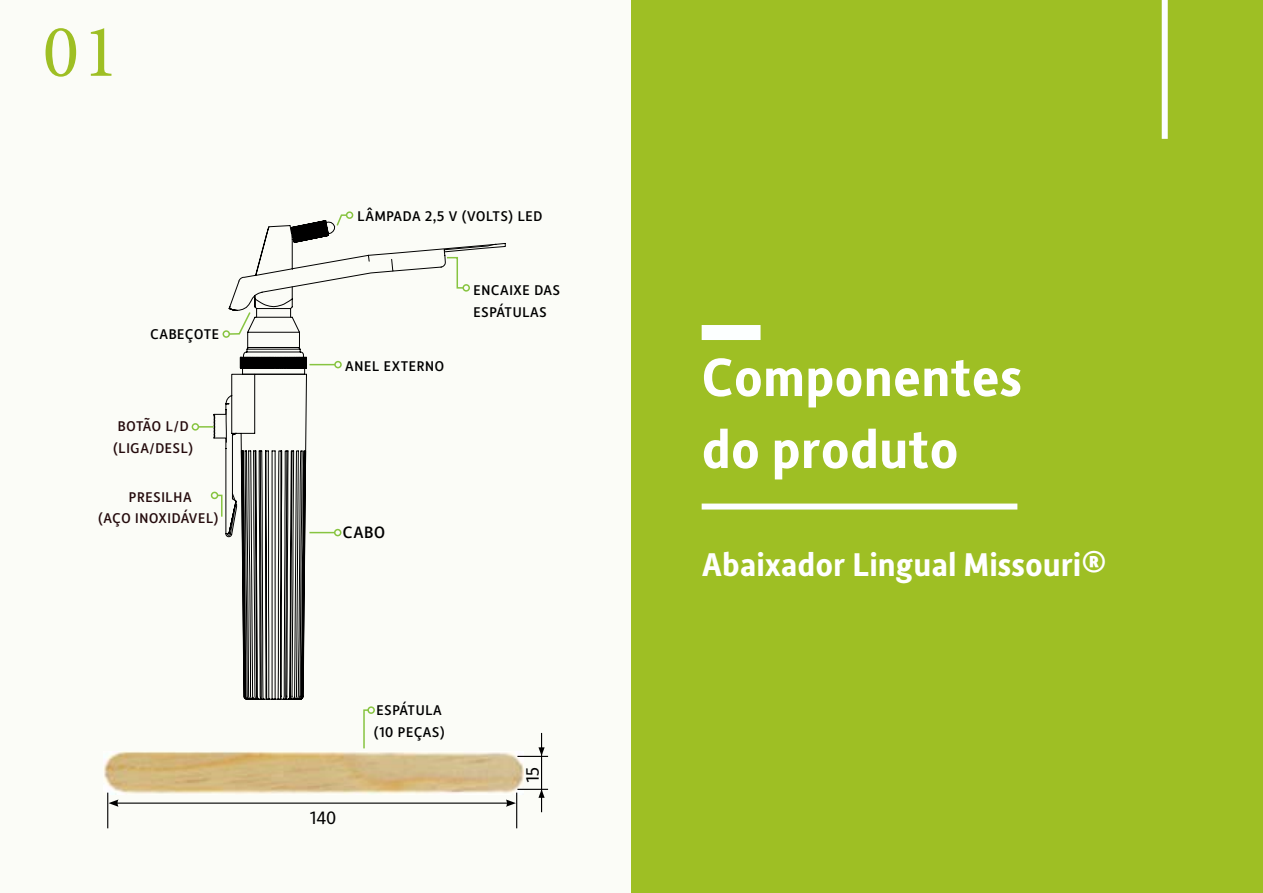
<style>
.page{position:relative;width:1263px;height:893px;background:#fff}
.page>*{position:absolute;margin:0;border:0;box-sizing:border-box;transform-origin:0 0}
.t1{font:75px "Minion Pro";color:#9ebf24}
.t2{font:700 54px/72px "Alber New";color:#fff}
.t3{font:700 33px "Alber New";color:#fff}
.t4{font:21px "Alber New";color:#000}
.t5{font:18px/21.6px "Alber New";color:#000}
.t6{font:18px/21.6px "Alber New";color:#250b0d}
.s1{font-size:36px}
</style>
<div class="page">
<div style="left:0;top:0;width:631px;height:893px;background:#fbfcf7"></div>
<div style="left:631px;top:0;width:632px;height:893px;background:#9ebf24"></div>
<div style="left:702px;top:325px;width:58px;height:15px;background:#fcffff"></div>
<div style="left:702px;top:504px;width:315px;height:6px;background:#fcffff"></div>
<div style="left:1162px;top:0;width:6px;height:139px;background:#fcffff"></div>
<div style="left:192px;top:423px;width:7px;height:8px;border:2px solid #87c440;border-radius:50%"></div>
<img style="left:103px;top:751px;width:420px;height:43px">
<hr style="left:107px;top:793px;width:1px;height:35px;background:#000">
<hr style="left:516px;top:793px;width:1px;height:35px;background:#000">
<hr style="left:116px;top:802px;width:392px;height:2px;background:#000">
<svg style="left:506px;top:799px;width:10px;height:8px"></svg>
<svg style="left:108px;top:799px;width:10px;height:8px"></svg>
<hr style="left:517px;top:789px;width:31px;height:1px;background:#000">
<hr style="left:517px;top:756px;width:31px;height:1px;background:#000">
<hr style="left:541px;top:753px;width:1px;height:43px;background:#000">
<svg style="left:538px;top:789px;width:7px;height:23px"></svg>
<svg style="left:538px;top:733px;width:7px;height:23px"></svg>
<svg style="left:363px;top:709px;width:4px;height:40px"></svg>
<div style="left:367px;top:706px;width:8px;height:8px;border:2px solid #87c440;border-radius:50%"></div>
<svg style="left:198px;top:214px;width:299px;height:486px"></svg>
<div style="left:346px;top:211px;width:7px;height:8px;border:2px solid #87c440;border-radius:50%"></div>
<h1 class="t1" style="left:43px;top:2px;width:77px">01</h1>
<p class="t5" style="left:150px;top:321px;width:71px">CABEÇOTE</p>
<p class="t6" style="left:113px;top:414px;width:82px">Botão l/d (liga/desl)</p>
<p class="t6" style="left:98px;top:484px;width:122px;text-align:center">Presilha<br>(aço inoxidável)</p>
<p class="t5" style="left:357px;top:204px;width:39px">LÂMPADA</p>
<p class="t5" style="left:425px;top:204px;width:119px">2,5 v (volts) led</p>
<p class="t5" style="left:345px;top:353px;width:90px">AN EL EXTERNO</p>
<p class="t5" style="left:473px;top:278px;width:89px">encaixe das espátulas</p>
<p class="t4" style="left:343px;top:517px;width:44px">cabo</p>
<p class="t5" style="left:309px;top:806px;width:28px">140</p>
<p class="t5" style="left:373px;top:698px;width:73px">ESPÁTULA (10 PEÇAS)</p>
<p class="t5" style="left:521px;top:783px;width:17px;rotate:-90deg">15</p>
<h2 class="t2" style="left:702px;top:339px;width:322px">Componentes do produto</h2>
<h3 class="t3" style="left:702px;top:543px;width:406px">Abaixador Lingual Missouri<span class="s1">®</span></h3>
</div>
